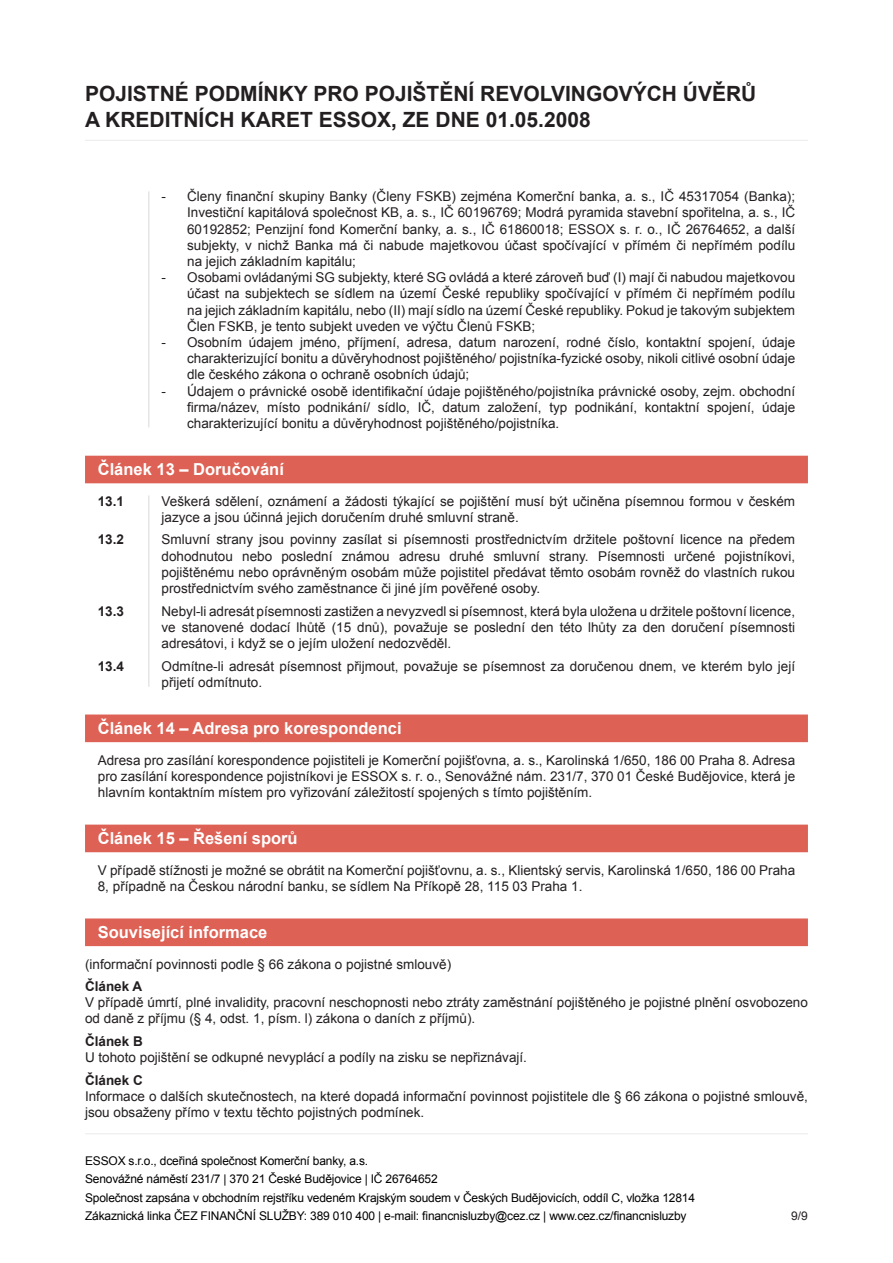
<style>
.page{position:relative;width:893px;height:1263px;background:#fff}
.page>*{position:absolute;margin:0;border:0;box-sizing:border-box;transform-origin:0 0}
.t1{font:700 21px/25.2px "Arial";color:#231f20}
.t2{font:700 16.5px "Arial";color:#fff}
.t3{font:13.5px/16.2px "Arial";color:#231f20;text-align:justify}
.t4{font:700 13.5px "Arial";color:#231f20}
.t5{font:12px/18.6px "Arial";letter-spacing:-.015em;color:#000}
.t6{font:12px "Arial";color:#231f20}
</style>
<div class="page">
<hr style="left:85px;top:140px;width:723px;height:1px;background:#ededed">
<div style="left:85px;top:456px;width:723px;height:27px;background:#dd6154"></div>
<div style="left:85px;top:714px;width:723px;height:28px;background:#dd6154"></div>
<div style="left:85px;top:825px;width:723px;height:27px;background:#dd6154"></div>
<div style="left:85px;top:918px;width:723px;height:28px;background:#dd6154"></div>
<hr style="left:85px;top:1133px;width:723px;height:1px;background:#ededed">
<hr style="left:148px;top:191px;width:1px;height:236px;background:#dcdddf">
<hr style="left:148px;top:495px;width:1px;height:192px;background:#dcdddf">
<h1 class="t1" style="left:85px;top:82px;width:673px">POJISTNÉ PODMÍNKY PRO POJIŠTĚNÍ REVOLVINGOVÝCH ÚVĚRŮ<br>A KREDITNÍCH KARET ESSOX, ZE DNE 01.05.2008</h1>
<p class="t3" style="left:187px;top:188px;width:610px;text-indent:-26px">- Členy finanční skupiny Banky (Členy FSKB) zejména Komerční banka, a. s., IČ 45317054 (Banka); Investiční kapitálová společnost KB, a. s., IČ 60196769; Modrá pyramida stavební spořitelna, a. s., IČ 60192852; Penzijní fond Komerční banky, a. s., IČ 61860018; ESSOX s. r. o., IČ 26764652, a další subjekty, v nichž Banka má či nabude majetkovou účast spočívající v přímém či nepřímém podílu na jejich základním kapitálu;</p>
<p class="t3" style="left:187px;top:269px;width:610px;text-indent:-25px">- Osobami ovládanými SG subjekty, které SG ovládá a které zároveň buď (I) mají či nabudou majetkovou účast na subjektech se sídlem na území České republiky spočívající v přímém či nepřímém podílu na jejich základním kapitálu, nebo (II) mají sídlo na území České republiky. Pokud je takovým subjektem Člen FSKB, je tento subjekt uveden ve výčtu Členů FSKB;</p>
<p class="t3" style="left:187px;top:334px;width:610px;text-indent:-26px">- Osobním údajem jméno, příjmení, adresa, datum narození, rodné číslo, kontaktní spojení, údaje charakterizující bonitu a důvěryhodnost pojištěného/ pojistníka-fyzické osoby, nikoli citlivé osobní údaje dle českého zákona o ochraně osobních údajů;</p>
<p class="t3" style="left:187px;top:383px;width:610px;text-indent:-26px">- Údajem o právnické osobě identifikační údaje pojištěného/pojistníka právnické osoby, zejm. obchodní firma/název, místo podnikání/ sídlo, IČ, datum založení, typ podnikání, kontaktní spojení, údaje charakterizující bonitu a důvěryhodnost pojištěného/pojistníka.</p>
<p class="t2" style="left:98px;top:459px;width:188px">Článek 13 – Doručování</p>
<p class="t4" style="left:98px;top:492px;width:28px">13.1</p>
<p class="t3" style="left:162px;top:493px;width:635px">Veškerá sdělení, oznámení a žádosti týkající se pojištění musí být učiněna písemnou formou v českém jazyce a jsou účinná jejich doručením druhé smluvní straně.</p>
<p class="t4" style="left:98px;top:531px;width:28px">13.2</p>
<p class="t3" style="left:162px;top:532px;width:635px">Smluvní strany jsou povinny zasílat si písemnosti prostřednictvím držitele poštovní licence na předem dohodnutou nebo poslední známou adresu druhé smluvní strany. Písemnosti určené pojistníkovi, pojištěnému nebo oprávněným osobám může pojistitel předávat těmto osobám rovněž do vlastních rukou prostřednictvím svého zaměstnance či jiné jím pověřené osoby.</p>
<p class="t4" style="left:98px;top:602px;width:28px">13.3</p>
<p class="t3" style="left:162px;top:603px;width:635px">Nebyl-li adresát písemnosti zastižen a nevyzvedl si písemnost, která byla uložena u držitele poštovní licence, ve stanovené dodací lhůtě (15 dnů), považuje se poslední den této lhůty za den doručení písemnosti adresátovi, i když se o jejím uložení nedozvěděl.</p>
<p class="t4" style="left:98px;top:657px;width:28px">13.4</p>
<p class="t3" style="left:162px;top:658px;width:635px">Odmítne-li adresát písemnost přijmout, považuje se písemnost za doručenou dnem, ve kterém bylo její přijetí odmítnuto.</p>
<p class="t2" style="left:98px;top:717px;width:305px">Článek 14 – Adresa pro korespondenci</p>
<p class="t3" style="left:98px;top:752px;width:699px">Adresa pro zasílání korespondence pojistiteli je Komerční pojišťovna, a. s., Karolinská 1/650, 186 00 Praha 8. Adresa pro zasílání korespondence pojistníkovi je ESSOX s. r. o., Senovážné nám. 231/7, 370 01 České Budějovice, která je hlavním kontaktním místem pro vyřizování záležitostí spojených s tímto pojištěním.</p>
<p class="t2" style="left:98px;top:827px;width:201px">Článek 15 – Řešení sporů</p>
<p class="t3" style="left:98px;top:862px;width:699px">V případě stížnosti je možné se obrátit na Komerční pojišťovnu, a. s., Klientský servis, Karolinská 1/650, 186 00 Praha<br>8, případně na Českou národní banku, se sídlem Na Příkopě 28, 115 03 Praha 1.</p>
<p class="t2" style="left:98px;top:921px;width:171px">Související informace</p>
<p class="t3" style="left:85px;top:956px;width:368px">(informační povinnosti podle § 66 zákona o pojistné smlouvě)</p>
<p class="t4" style="left:85px;top:977px;width:59px">Článek A</p>
<p class="t3" style="left:85px;top:994px;width:724px">V případě úmrtí, plné invalidity, pracovní neschopnosti nebo ztráty zaměstnání pojištěného je pojistné plnění osvobozeno od daně z příjmu (§ 4, odst. 1, písm. l) zákona o daních z příjmů).</p>
<p class="t4" style="left:85px;top:1032px;width:59px">Článek B</p>
<p class="t3" style="left:85px;top:1049px;width:443px">U tohoto pojištění se odkupné nevyplácí a podíly na zisku se nepřiznávají.</p>
<p class="t4" style="left:85px;top:1071px;width:59px">Článek C</p>
<p class="t3" style="left:85px;top:1088px;width:724px">Informace o dalších skutečnostech, na které dopadá informační povinnost pojistitele dle § 66 zákona o pojistné smlouvě, jsou obsaženy přímo v textu těchto pojistných podmínek.</p>
<p class="t5" style="left:85px;top:1151px;width:611px">ESSOX s.r.o., dceřiná společnost Komerční banky, a.s.<br>Senovážné náměstí 231/7 | 370 21 České Budějovice | IČ 26764652<br>Společnost zapsána v obchodním rejstříku vedeném Krajským soudem v Českých Budějovicích, oddíl C, vložka 12814<br>Zákaznická linka ČEZ FINANČNÍ SLUŽBY: 389 010 400 | e-mail: financnisluzby@cez.cz | www.cez.cz/financnisluzby</p>
<p class="t6" style="left:791px;top:1208px;width:18px">9/9</p>
</div>
